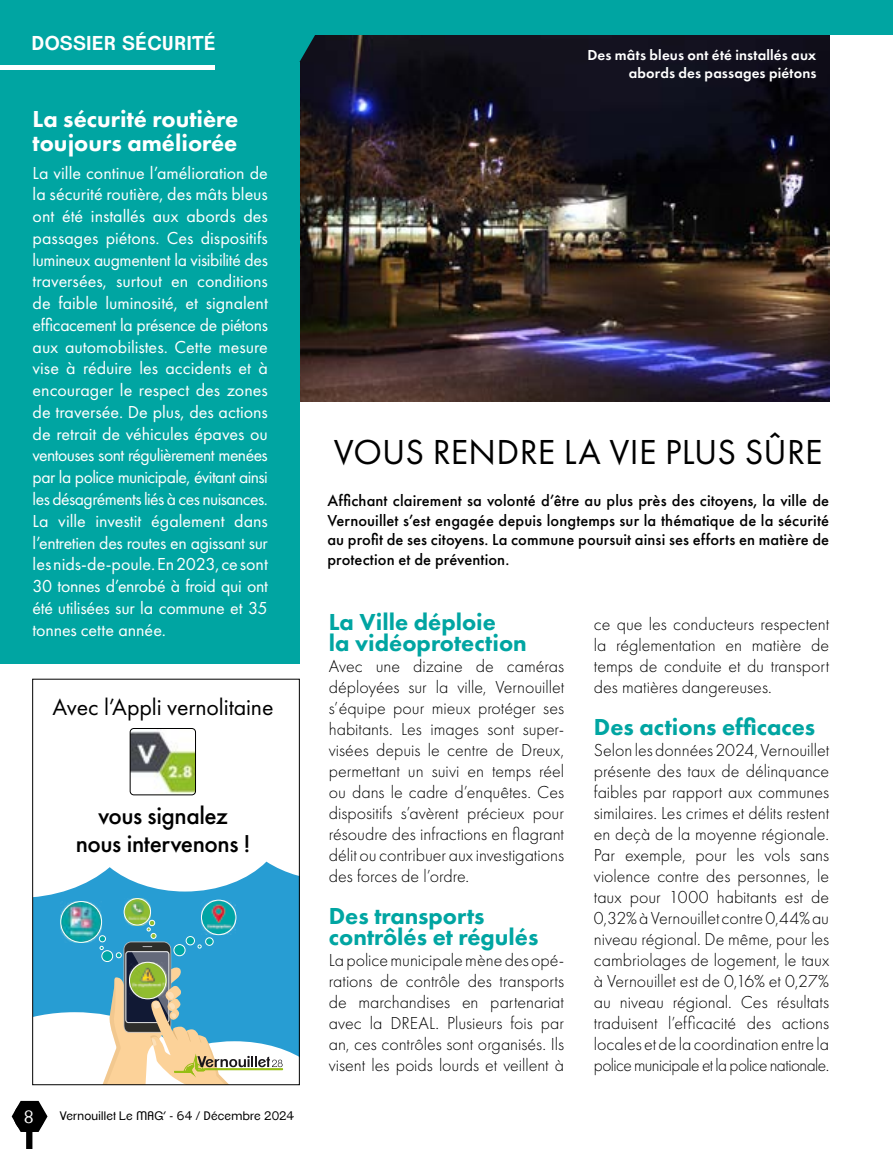
<style>
.page{position:relative;width:893px;height:1149px;background:#fff}
.page>*{position:absolute;margin:0;border:0;box-sizing:border-box;transform-origin:0 0}
.t1{font:36px "Futura PT";letter-spacing:.005em;color:#000}
.t2{font:500 25.35px/28.5px "Futura PT";letter-spacing:-.015em;color:#000;text-align:center}
.t3{font:800 24px/21px "Futura PT";color:#00a5a2}
.t4{font:800 24px/24px "Futura PT";color:#fff}
.t5{font:23.85px "Futura PT";letter-spacing:-.005em;color:#000}
.t6{font:600 19.5px "Clemente P Dak";letter-spacing:.03em;color:#fff}
.t7{font:300 18px/21px "Futura PT";color:#000;text-align:justify}
.t8{font:18px/21.8px "Futura PT";letter-spacing:-.01em;color:#fff;text-align:justify}
.t9{font:18px "Butter unsalted";color:#fff}
.t10{font:500 16.5px/19.5px "Futura PT";letter-spacing:.005em;color:#000;text-align:justify}
.t11{font:600 15px/18px "Futura PT";letter-spacing:.01em;color:#fff;text-align:right}
.t12{font:12px "Clemente P Dag";letter-spacing:.02em;color:#000}
</style>
<div class="page">
<div style="left:26px;top:1129px;width:6px;height:19px;background:#000"></div>
<img style="left:300px;top:35px;width:529px;height:366px">
<svg style="left:0;top:35px;width:335px;height:31px;background:#019695"></svg>
<div style="left:0;top:0;width:893px;height:35px;background:#00a5a2"></div>
<div style="left:0;top:63px;width:300px;height:600px;background:#00a5a2"></div>
<hr style="left:0;top:65px;width:215px;height:4px;background:#fff">
<div style="left:33px;top:794px;width:266px;height:290px;background:#279dd3"></div>
<svg style="left:34px;top:728px;width:264px;height:169px;fill:#fff"></svg>
<img style="left:124px;top:898px;width:27px;height:21px">
<div style="left:124px;top:898px;width:27px;height:26px;border:1px solid #fff;border-radius:50%"></div>
<img style="left:201px;top:901px;width:35px;height:18px">
<div style="left:201px;top:899px;width:35px;height:35px;border:1px solid #fff;border-radius:50%"></div>
<img style="left:61px;top:901px;width:41px;height:18px">
<div style="left:61px;top:901px;width:41px;height:41px;border:1px solid #fff;border-radius:50%"></div>
<img style="left:130px;top:729px;width:66px;height:65px">
<div style="left:130px;top:728px;width:66px;height:66px;border:1px solid #000;border-radius:4px"></div>
<svg style="left:34px;top:919px;width:264px;height:163px"></svg>
<svg style="left:12px;top:1100px;width:36px;height:31px"></svg>
<div style="left:32px;top:678px;width:268px;height:406px;border:1px solid #000"></div>
<p class="t6" style="left:32px;top:31px;width:186px">DOSSIER SÉCURITÉ</p>
<h3 class="t4" style="left:33px;top:107px;width:207px">La sécurité routière toujours améliorée</h3>
<p class="t8" style="left:33px;top:161px;width:237px">La ville continue l’amélioration de la sécurité routière, des mâts bleus ont été installés aux abords des passages piétons. Ces dispositifs lumineux augmentent la visibilité des traversées, surtout en conditions de faible luminosité, et signalent efficacement la présence de piétons aux automobilistes. Cette mesure vise à réduire les accidents et à encourager le respect des zones de traversée. De plus, des actions de retrait de véhicules épaves ou ventouses sont régulièrement menées par la police municipale, évitant ainsi les désagréments liés à ces nuisances.<br>La ville investit également dans l’entretien des routes en agissant sur les nids-de-poule. En 2023, ce sont 30 tonnes d’enrobé à froid qui ont été utilisées sur la commune et 35 tonnes cette année.</p>
<h3 class="t5" style="left:53px;top:692px;width:222px">Avec l’Appli vernolitaine</h3>
<h2 class="t2" style="left:76px;top:800px;width:176px">vous signalez nous intervenons !</h2>
<p class="t9" style="left:25px;top:1107px;width:11px">8</p>
<p class="t12" style="left:60px;top:1108px;width:236px">Vernouillet Le MAG’ - 64 / Décembre 2024</p>
<p class="t11" style="left:587px;top:46px;width:231px">Des mâts bleus ont été installés aux abords des passages piétons</p>
<h1 class="t1" style="left:334px;top:430px;width:490px">VOUS RENDRE LA VIE PLUS SÛRE</h1>
<p class="t10" style="left:327px;top:491px;width:503px">Affichant clairement sa volonté d’être au plus près des citoyens, la ville de Vernouillet s’est engagée depuis longtemps sur la thématique de la sécurité au profit de ses citoyens. La commune poursuit ainsi ses efforts en matière de protection et de prévention.</p>
<h3 class="t3" style="left:329px;top:610px;width:199px">La Ville déploie<br>la vidéoprotection</h3>
<p class="t7" style="left:329px;top:655px;width:237px">Avec une dizaine de caméras déployées sur la ville, Vernouillet s’équipe pour mieux protéger ses habitants. Les images sont super&shy;visées depuis le centre de Dreux, permettant un suivi en temps réel ou dans le cadre d’enquêtes. Ces dispositifs s’avèrent précieux pour résoudre des infractions en flagrant délit ou contribuer aux investigations des forces de l’ordre.</p>
<h3 class="t3" style="left:329px;top:904px;width:211px">Des transports contrôlés et régulés</h3>
<p class="t7" style="left:329px;top:949px;width:237px">La police municipale mène des opé&shy;rations de contrôle des transports de marchandises en partenariat avec la DREAL. Plusieurs fois par an, ces contrôles sont organisés. Ils visent les poids lourds et veillent à</p>
<p class="t7" style="left:594px;top:613px;width:237px">ce que les conducteurs respectent la réglementation en matière de temps de conduite et du transport des matières dangereuses.</p>
<h3 class="t3" style="left:594px;top:715px;width:223px">Des actions efficaces</h3>
<p class="t7" style="left:594px;top:739px;width:237px">Selon les données 2024, Vernouillet présente des taux de délinquance faibles par rapport aux communes similaires. Les crimes et délits restent en deçà de la moyenne régionale.<br>Par exemple, pour les vols sans violence contre des personnes, le taux pour 1000 habitants est de 0,32% à Vernouillet contre 0,44% au niveau régional. De même, pour les cambriolages de logement, le taux à Vernouillet est de 0,16% et 0,27% au niveau régional. Ces résultats traduisent l’efficacité des actions locales et de la coordination entre la police municipale et la police nationale.</p>
</div>
